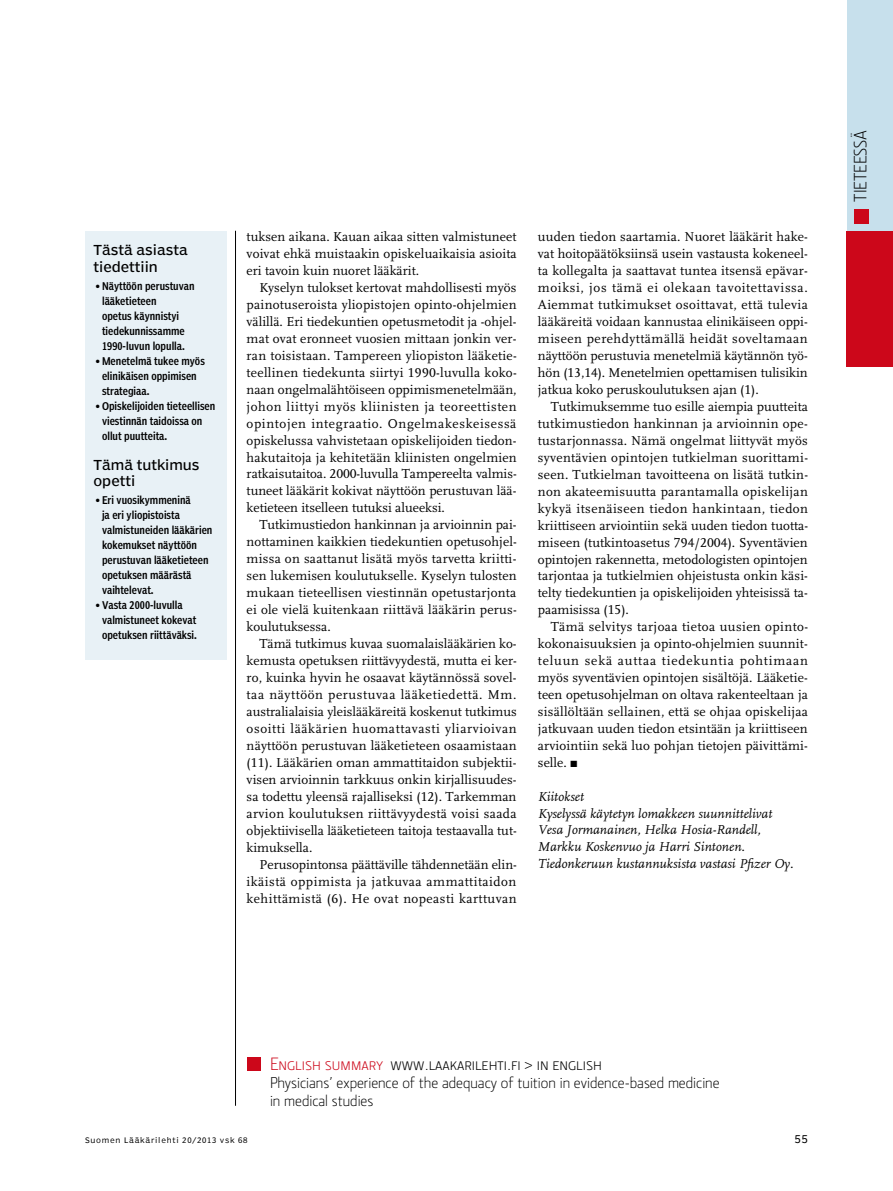
<style>
.page{position:relative;width:893px;height:1191px;background:#fff}
.page>*{position:absolute;margin:0;border:0;box-sizing:border-box;transform-origin:0 0}
.t1{font:18px "Section Light Caps";color:#000}
.t2{font:300 15.75px/18px "Section";color:#000}
.t3{font:13.5px/17px "Scala LF";color:#000;text-align:justify}
.t4{font:italic 13.5px/17px "Scala LF";color:#000}
.t5{font:13.5px/16.5px "Poynter Agate One";color:#000}
.t6{font:10.5px/15px "Poynter Agate Two Comp";color:#000}
.t7{font:10.5px "Poynter Agate Zero";color:#000}
.t8{font:7.5px "Poynter Agate Zero";letter-spacing:.1em;color:#000}
.s1{color:#cc071a}
</style>
<div class="page">
<div style="left:847px;top:0;width:46px;height:231px;background:#c7e0ec"></div>
<div style="left:847px;top:231px;width:46px;height:136px;background:#cc071a"></div>
<div style="left:854px;top:209px;width:15px;height:15px;background:#cc071a"></div>
<hr style="left:235px;top:231px;width:1px;height:874px;background:#000">
<div style="left:247px;top:1056px;width:14px;height:14px;background:#cc071a"></div>
<div style="left:85px;top:231px;width:141px;height:428px;background:#e8f1f6"></div>
<p class="t5" style="left:94px;top:242px;width:96px">Tästä asiasta tiedettiin</p>
<p class="t6" style="left:102px;top:278px;width:94px;text-indent:-6px">• Näyttöön perustuvan lääketieteen<br>opetus käynnistyi tiedekunnissamme<br>1990-luvun lopulla.</p>
<p class="t6" style="left:102px;top:353px;width:104px;text-indent:-6px">• Menetelmä tukee myös elinikäisen oppimisen strategiaa.</p>
<p class="t6" style="left:102px;top:398px;width:115px;text-indent:-6px">• Opiskelijoiden tieteellisen viestinnän taidoissa on ollut puutteita.</p>
<p class="t5" style="left:94px;top:457px;width:107px">Tämä tutkimus opetti</p>
<p class="t6" style="left:102px;top:493px;width:112px;text-indent:-6px">• Eri vuosikymmeninä<br>ja eri yliopistoista valmistuneiden lääkärien kokemukset näyttöön perustuvan lääketieteen opetuksen määrästä vaihtelevat.</p>
<p class="t6" style="left:102px;top:598px;width:96px;text-indent:-6px">• Vasta 2000-luvulla valmistuneet kokevat opetuksen riittäväksi.</p>
<p class="t3" style="left:247px;top:228px;width:272px">tuksen aikana. Kauan aikaa sitten valmistuneet voivat ehkä muistaakin opiskeluaikaisia asioita eri tavoin kuin nuoret lääkärit.</p>
<p class="t3" style="left:247px;top:279px;width:272px;text-indent:13px">Kyselyn tulokset kertovat mahdollisesti myös painotuseroista yliopistojen opinto-ohjelmien välillä. Eri tiedekuntien opetusmetodit ja -ohjel&shy;mat ovat eronneet vuosien mittaan jonkin ver&shy;ran toisistaan. Tampereen yliopiston lääketie&shy;teellinen tiedekunta siirtyi 1990-luvulla koko&shy;naan ongelmalähtöiseen oppimismenetelmään, johon liittyi myös kliinisten ja teoreettisten opintojen integraatio. Ongelmakeskeisessä opiskelussa vahvistetaan opiskelijoiden tiedon&shy;hakutaitoja ja kehitetään kliinisten ongelmien ratkaisutaitoa. 2000-luvulla Tampereelta valmis&shy;tuneet lääkärit kokivat näyttöön perustuvan lää&shy;ketieteen itselleen tutuksi alueeksi.</p>
<p class="t3" style="left:247px;top:517px;width:272px;text-indent:13px">Tutkimustiedon hankinnan ja arvioinnin pai&shy;nottaminen kaikkien tiedekuntien opetusohjel&shy;missa on saattanut lisätä myös tarvetta kriitti&shy;sen lukemisen koulutukselle. Kyselyn tulosten mukaan tieteellisen viestinnän opetustarjonta ei ole vielä kuitenkaan riittävä lääkärin perus&shy;koulutuksessa.</p>
<p class="t3" style="left:247px;top:635px;width:272px;text-indent:13px">Tämä tutkimus kuvaa suomalaislääkärien ko&shy;kemusta opetuksen riittävyydestä, mutta ei ker&shy;ro, kuinka hyvin he osaavat käytännössä sovel&shy;taa näyttöön perustuvaa lääketiedettä. Mm. australialaisia yleislääkäreitä koskenut tutkimus osoitti lääkärien huomattavasti yliarvioivan näyttöön perustuvan lääketieteen osaamistaan (11). Lääkärien oman ammattitaidon subjektii&shy;visen arvioinnin tarkkuus onkin kirjallisuudes&shy;sa todettu yleensä rajalliseksi (12). Tarkemman arvion koulutuksen riittävyydestä voisi saada objektiivisella lääketieteen taitoja testaavalla tut&shy;kimuksella.</p>
<p class="t3" style="left:247px;top:856px;width:272px;text-indent:13px">Perusopintonsa päättäville tähdennetään elin&shy;ikäistä oppimista ja jatkuvaa ammattitaidon kehittämistä (6). He ovat nopeasti karttuvan</p>
<p class="t3" style="left:538px;top:229px;width:272px">uuden tiedon saartamia. Nuoret lääkärit hake&shy;vat hoitopäätöksiinsä usein vastausta kokeneel&shy;ta kollegalta ja saattavat tuntea itsensä epävar&shy;moiksi, jos tämä ei olekaan tavoitettavissa.<br>Aiemmat tutkimukset osoittavat, että tulevia lääkäreitä voidaan kannustaa elinikäiseen oppi&shy;miseen perehdyttämällä heidät soveltamaan näyttöön perustuvia menetelmiä käytännön työ&shy;hön (13,14). Menetelmien opettamisen tulisikin jatkua koko peruskoulutuksen ajan (1).</p>
<p class="t3" style="left:538px;top:398px;width:272px;text-indent:13px">Tutkimuksemme tuo esille aiempia puutteita tutkimustiedon hankinnan ja arvioinnin ope&shy;tustarjonnassa. Nämä ongelmat liittyvät myös syventävien opintojen tutkielman suorittami&shy;seen. Tutkielman tavoitteena on lisätä tutkin&shy;non akateemisuutta parantamalla opiskelijan kykyä itsenäiseen tiedon hankintaan, tiedon kriittiseen arviointiin sekä uuden tiedon tuotta&shy;miseen (tutkintoasetus 794/2004). Syventävien opintojen rakennetta, metodologisten opintojen tarjontaa ja tutkielmien ohjeistusta onkin käsi&shy;telty tiedekuntien ja opiskelijoiden yhteisissä ta&shy;paamisissa (15).</p>
<p class="t3" style="left:538px;top:618px;width:272px;text-indent:13px">Tämä selvitys tarjoaa tietoa uusien opinto&shy;kokonaisuuksien ja opinto-ohjelmien suunnit&shy;teluun sekä auttaa tiedekuntia pohtimaan myös syventävien opintojen sisältöjä. Lääketie&shy;teen opetusohjelman on oltava rakenteeltaan ja sisällöltään sellainen, että se ohjaa opiskelijaa jatkuvaan uuden tiedon etsintään ja kriittiseen arviointiin sekä luo pohjan tietojen päivittämi&shy;selle. ■</p>
<p class="t4" style="left:538px;top:788px;width:257px">Kiitokset<br>Kyselyssä käytetyn lomakkeen suunnittelivat Vesa Jormanainen, Helka Hosia-Randell, Markku Koskenvuo ja Harri Sintonen.<br>Tiedonkeruun kustannuksista vastasi Pfizer Oy.</p>
<h1 class="t1" style="left:850px;top:202px;width:73px;rotate:-90deg">tieteessä</h1>
<h1 class="t1" style="left:270px;top:1053px;width:334px"><span class="s1">English summary</span> www.laakarilehti.fi &gt; in english</h1>
<p class="t2" style="left:270px;top:1073px;width:451px">Physicians’ experience of the adequacy of tuition in evidence-based medicine in medical studies</p>
<p class="t8" style="left:85px;top:1135px;width:164px">Suomen Lääkärilehti 20/2013 vsk 68</p>
<p class="t7" style="left:795px;top:1132px;width:15px">55</p>
</div>
